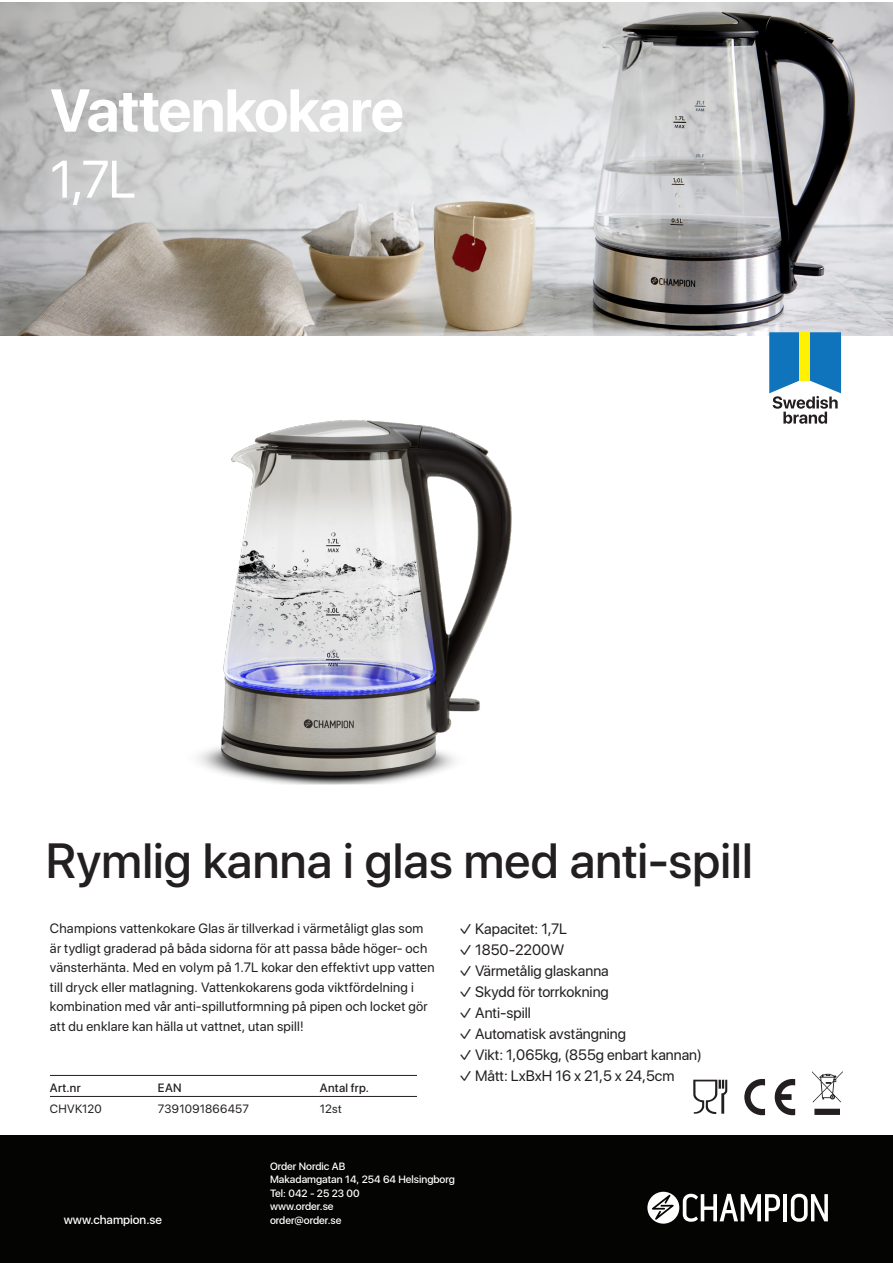
<style>
.page{position:relative;width:893px;height:1263px;background:#fff}
.page>*{position:absolute;margin:0;border:0;box-sizing:border-box;transform-origin:0 0}
.t1{font:700 60px "SF Pro Display";letter-spacing:-.02em;color:#fff}
.t2{font:52.5px "SF Pro Display";color:#fff}
.t3{font:500 49.2px "SF Pro Display";letter-spacing:.005em;color:#231f20}
.t4{font:15px "SF Pro Display";color:#231f20}
.t5{font:13.5px/19.5px "SF Pro Display";letter-spacing:.02em;color:#231f20}
.t6{font:12px "SF Pro Display";letter-spacing:.02em;color:#231f20}
.t7{font:500 12px "SF Pro Display";letter-spacing:.03em;color:#231f20}
.t8{font:500 12px "SFUI Display";color:#fff}
.t9{font:500 10.5px/13.5px "SFUI Display";color:#fff}
</style>
<div class="page">
<div style="left:0;top:1135px;width:893px;height:128px;background:#040503"></div>
<hr style="left:783px;top:1194px;width:4px;height:27px;background:#fff">
<svg style="left:791px;top:1194px;width:37px;height:28px"></svg>
<svg style="left:647px;top:1192px;width:133px;height:32px"></svg>
<img style="left:0;top:2px;width:893px;height:333px">
<hr style="left:50px;top:1075px;width:367px;height:1px;background:#231f20">
<hr style="left:50px;top:1096px;width:367px;height:1px;background:#231f20">
<svg style="left:744px;top:1079px;width:22px;height:37px"></svg>
<svg style="left:774px;top:1079px;width:22px;height:37px"></svg>
<svg style="left:693px;top:1080px;width:34px;height:34px"></svg>
<svg style="left:812px;top:1071px;width:31px;height:44px"></svg>
<img style="left:198px;top:420px;width:314px;height:365px">
<svg style="left:769px;top:332px;width:72px;height:92px"></svg>
<div style="left:799px;top:332px;width:11px;height:49px;background:#fff101"></div>
<p class="t1" style="left:50px;top:76px;width:355px">Vattenkokare</p>
<p class="t2" style="left:50px;top:149px;width:87px">1,7L</p>
<p class="t3" style="left:46px;top:833px;width:708px">Rymlig kanna i glas med anti-spill</p>
<p class="t5" style="left:50px;top:919px;width:386px">Champions vattenkokare Glas är tillverkad i värmetåligt glas som är tydligt graderad på båda sidorna för att passa både höger- och vänsterhänta. Med en volym på 1.7L kokar den effektivt upp vatten till dryck eller matlagning. Vattenkokarens goda viktfördelning i kombination med vår anti-spillutformning på pipen och locket gör att du enklare kan hälla ut vattnet, utan spill!</p>
<p class="t4" style="left:459px;top:920px;width:109px">✓ Kapacitet: 1,7L</p>
<p class="t4" style="left:459px;top:941px;width:107px">✓ 1850-2200W</p>
<p class="t4" style="left:459px;top:962px;width:151px">✓ Värmetålig glaskanna</p>
<p class="t4" style="left:459px;top:983px;width:151px">✓ Skydd för torrkokning</p>
<p class="t4" style="left:459px;top:1004px;width:73px">✓ Anti-spill</p>
<p class="t4" style="left:459px;top:1025px;width:168px">✓ Automatisk avstängning</p>
<p class="t4" style="left:459px;top:1046px;width:244px">✓ Vikt: 1,065kg, (855g enbart kannan)</p>
<p class="t4" style="left:459px;top:1067px;width:217px">✓ Mått: LxBxH 16 x 21,5 x 24,5cm</p>
<p class="t7" style="left:50px;top:1080px;width:32px">Art.nr</p>
<p class="t7" style="left:158px;top:1080px;width:25px">EAN</p>
<p class="t7" style="left:320px;top:1080px;width:51px">Antal frp.</p>
<p class="t6" style="left:50px;top:1101px;width:53px">CHVK120</p>
<p class="t6" style="left:158px;top:1101px;width:93px">7391091866457</p>
<p class="t6" style="left:320px;top:1101px;width:23px">12st</p>
<p class="t8" style="left:64px;top:1211px;width:100px">www.champion.se</p>
<p class="t9" style="left:270px;top:1160px;width:186px">Order Nordic AB<br>Makadamgatan 14, 254 64 Helsingborg<br>Tel: 042 - 25 23 00<br>www.order.se<br>order@order.se</p>
</div>
